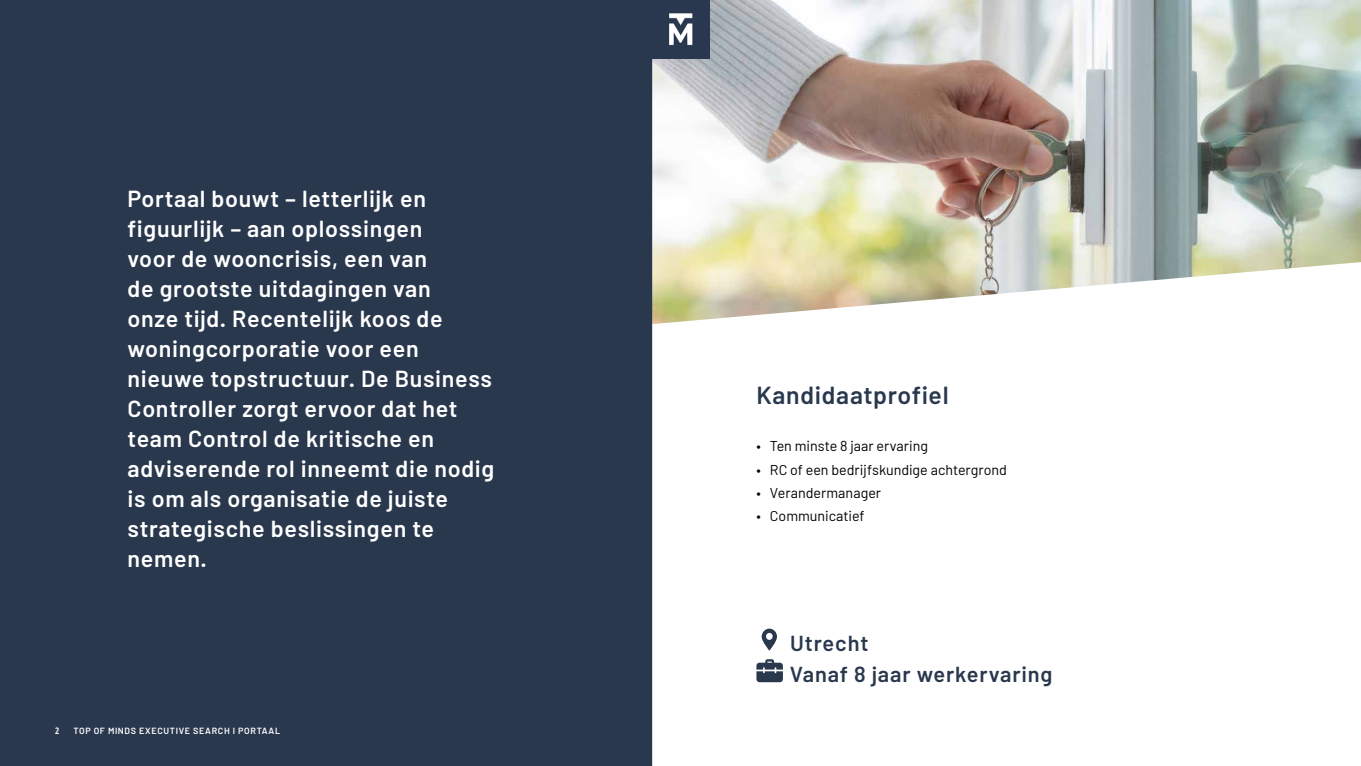
<style>
.page{position:relative;width:1361px;height:766px;background:#fff}
.page>*{position:absolute;margin:0;border:0;box-sizing:border-box;transform-origin:0 0}
.t1{font:600 24.75px "Barlow";letter-spacing:.025em;color:#2a384e}
.t2{font:600 23.25px/30px "Barlow";letter-spacing:.03em;color:#fff}
.t3{font:600 21.75px/31.5px "Barlow";letter-spacing:.04em;color:#2a384e}
.t4{font:14.25px "Barlow";color:#000}
.t5{font:600 9px "Barlow";letter-spacing:.07em;color:#fff}
.t6{font:700 condensed 9px "Open Sans";color:#fff}
</style>
<div class="page">
<img style="left:652px;top:0;width:708px;height:262px">
<svg style="left:652px;top:262px;width:709px;height:503px"></svg>
<div style="left:0;top:0;width:652px;height:765px;background:#2a384e"></div>
<img style="left:652px;top:0;width:57px;height:58px">
<svg style="left:761px;top:628px;width:16px;height:22px"></svg>
<svg style="left:756px;top:659px;width:27px;height:23px"></svg>
<p class="t2" style="left:127px;top:183px;width:368px">Portaal bouwt – letterlijk en figuurlijk – aan oplossingen<br>voor de wooncrisis, een van<br>de grootste uitdagingen van<br>onze tijd. Recentelijk koos de woningcorporatie voor een nieuwe topstructuur. De Business<br>Controller zorgt ervoor dat het team Control de kritische en adviserende rol inneemt die nodig is om als organisatie de juiste strategische beslissingen te nemen.</p>
<p class="t6" style="left:55px;top:724px;width:6px">2</p>
<p class="t5" style="left:73px;top:725px;width:208px">TOP OF MINDS EXECUTIVE SEARCH I PORTAAL</p>
<p class="t1" style="left:756px;top:379px;width:194px">Kandidaatprofiel</p>
<p class="t4" style="left:756px;top:436px;width:173px">• Ten minste 8 jaar ervaring</p>
<p class="t4" style="left:756px;top:459px;width:252px">• RC of een bedrijfskundige achtergrond</p>
<p class="t4" style="left:756px;top:482px;width:126px">• Verandermanager</p>
<p class="t4" style="left:756px;top:505px;width:110px">• Communicatief</p>
<p class="t3" style="left:790px;top:626px;width:264px">Utrecht<br>Vanaf 8 jaar werkervaring</p>
</div>
